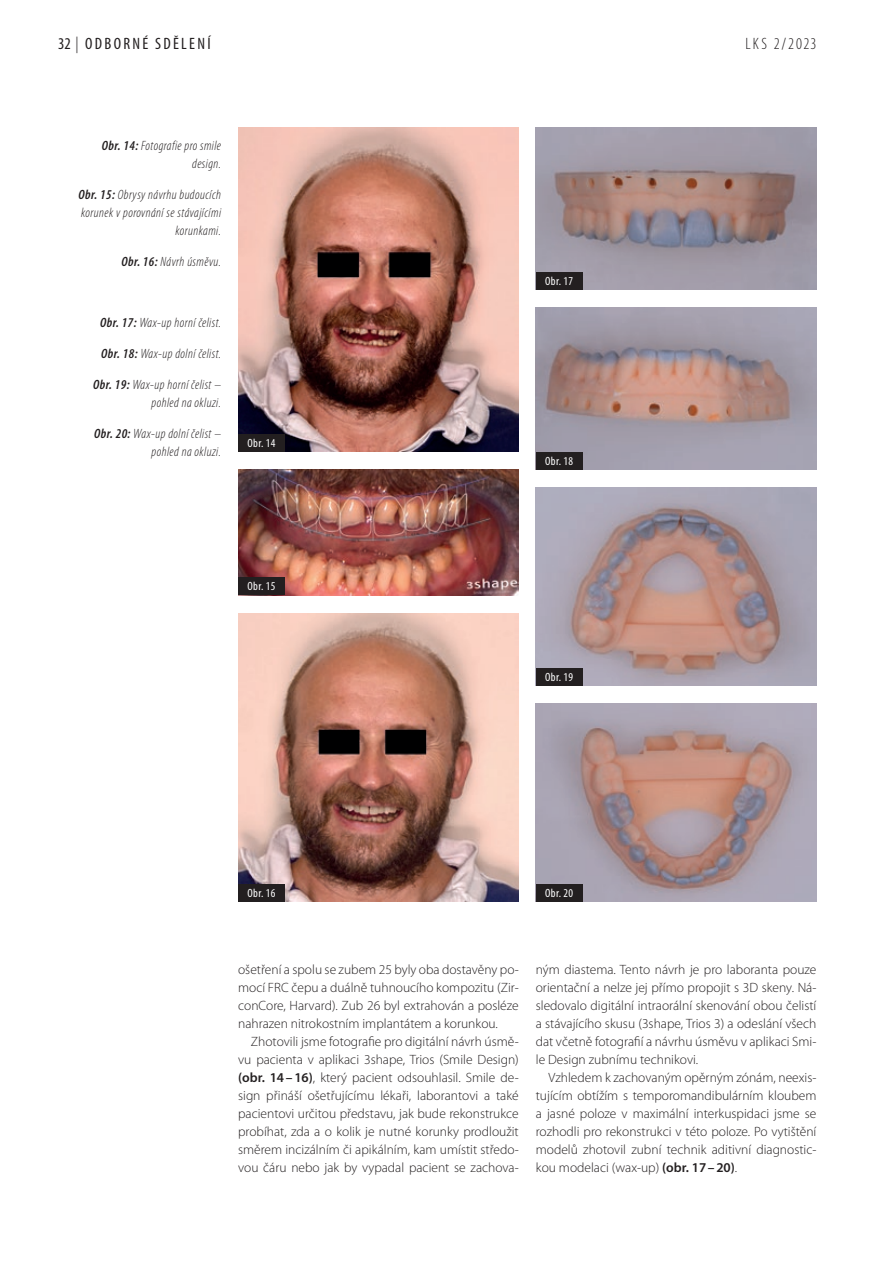
<style>
.page{position:relative;width:893px;height:1263px;background:#fff}
.page>*{position:absolute;margin:0;border:0;box-sizing:border-box;transform-origin:0 0}
.t1{font:condensed 16.5px "Myriad Pro";letter-spacing:.14em;color:#231f20}
.t2{font:300 condensed 16.5px "Myriad Pro";letter-spacing:.12em;color:#231f20}
.t3{font:300 13.5px/18px "Myriad Pro";color:#231f20;text-align:justify}
.t4{font:italic 300 condensed 13.5px/18px "Myriad Pro";letter-spacing:.03em;color:#231f20;text-align:right}
.t5{font:condensed 12px "Myriad Pro";letter-spacing:.03em;color:#fff}
.s1{font-weight:300}
.s2{font-weight:600}
</style>
<div class="page">
<img style="left:238px;top:128px;width:281px;height:324px">
<img style="left:238px;top:470px;width:281px;height:125px">
<img style="left:238px;top:614px;width:281px;height:287px">
<img style="left:536px;top:128px;width:280px;height:162px">
<img style="left:536px;top:308px;width:280px;height:162px">
<img style="left:536px;top:488px;width:280px;height:198px">
<img style="left:536px;top:704px;width:280px;height:198px">
<div style="left:238px;top:434px;width:47px;height:18px;background:#231f20"></div>
<div style="left:536px;top:272px;width:47px;height:18px;background:#231f20"></div>
<div style="left:536px;top:452px;width:47px;height:18px;background:#231f20"></div>
<div style="left:238px;top:577px;width:47px;height:18px;background:#231f20"></div>
<div style="left:536px;top:668px;width:47px;height:18px;background:#231f20"></div>
<div style="left:238px;top:883px;width:47px;height:18px;background:#231f20"></div>
<div style="left:536px;top:883px;width:47px;height:18px;background:#231f20"></div>
<p class="t1" style="left:58px;top:35px;width:154px">32 <span class="s1">|</span> ODBORNÉ SDĚLENÍ</p>
<p class="t2" style="left:745px;top:35px;width:73px">LKS 2/2023</p>
<p class="t4" style="left:102px;top:137px;width:121px"><span class="s2">Obr. 14:</span> Fotografie pro smile design.</p>
<p class="t4" style="left:79px;top:186px;width:144px"><span class="s2">Obr. 15:</span> Obrysy návrhu budoucích korunek v porovnání se stávajícími korunkami.</p>
<p class="t4" style="left:121px;top:253px;width:101px"><span class="s2">Obr. 16:</span> Návrh úsměvu.</p>
<p class="t4" style="left:100px;top:314px;width:122px"><span class="s2">Obr. 17:</span> Wax-up horní čelist.</p>
<p class="t4" style="left:101px;top:345px;width:121px"><span class="s2">Obr. 18:</span> Wax-up dolní čelist.</p>
<p class="t4" style="left:93px;top:376px;width:129px"><span class="s2">Obr. 19:</span> Wax-up horní čelist – pohled na okluzi.</p>
<p class="t4" style="left:94px;top:425px;width:128px"><span class="s2">Obr. 20:</span> Wax-up dolní čelist – pohled na okluzi.</p>
<p class="t5" style="left:247px;top:437px;width:30px">Obr. 14</p>
<p class="t5" style="left:247px;top:580px;width:30px">Obr. 15</p>
<p class="t5" style="left:545px;top:274px;width:30px">Obr. 17</p>
<p class="t5" style="left:545px;top:454px;width:30px">Obr. 18</p>
<p class="t5" style="left:545px;top:670px;width:30px">Obr. 19</p>
<p class="t5" style="left:247px;top:886px;width:30px">Obr. 16</p>
<p class="t5" style="left:545px;top:886px;width:30px">Obr. 20</p>
<p class="t3" style="left:238px;top:960px;width:282px">ošetření a spolu se zubem 25 byly oba dostavěny po&shy;mocí FRC čepu a duálně tuhnoucího kompozitu (Zir&shy;conCore, Harvard). Zub 26 byl extrahován a posléze nahrazen nitrokostním implantátem a korunkou.</p>
<p class="t3" style="left:238px;top:1032px;width:282px;text-indent:13px">Zhotovili jsme fotografie pro digitální návrh úsmě&shy;vu pacienta v aplikaci 3shape, Trios (Smile Design) <span class="s2">(obr. 14–16)</span>, který pacient odsouhlasil. Smile de&shy;sign přináší ošetřujícímu lékaři, laborantovi a také pacientovi určitou představu, jak bude rekonstrukce probíhat, zda a o kolik je nutné korunky prodloužit směrem incizálním či apikálním, kam umístit středo&shy;vou čáru nebo jak by vypadal pacient se zachova-</p>
<p class="t3" style="left:536px;top:960px;width:282px">ným diastema. Tento návrh je pro laboranta pouze orientační a nelze jej přímo propojit s 3D skeny. Ná&shy;sledovalo digitální intraorální skenování obou čelistí a stávajícího skusu (3shape, Trios 3) a odeslání všech dat včetně fotografií a návrhu úsměvu v aplikaci Smi&shy;le Design zubnímu technikovi.</p>
<p class="t3" style="left:536px;top:1068px;width:282px;text-indent:13px">Vzhledem k zachovaným opěrným zónám, neexis&shy;tujícím obtížím s temporomandibulárním kloubem a jasné poloze v maximální interkuspidaci jsme se rozhodli pro rekonstrukci v této poloze. Po vytištění modelů zhotovil zubní technik aditivní diagnostic&shy;kou modelaci (wax-up) <span class="s2">(obr. 17–20)</span>.</p>
</div>
